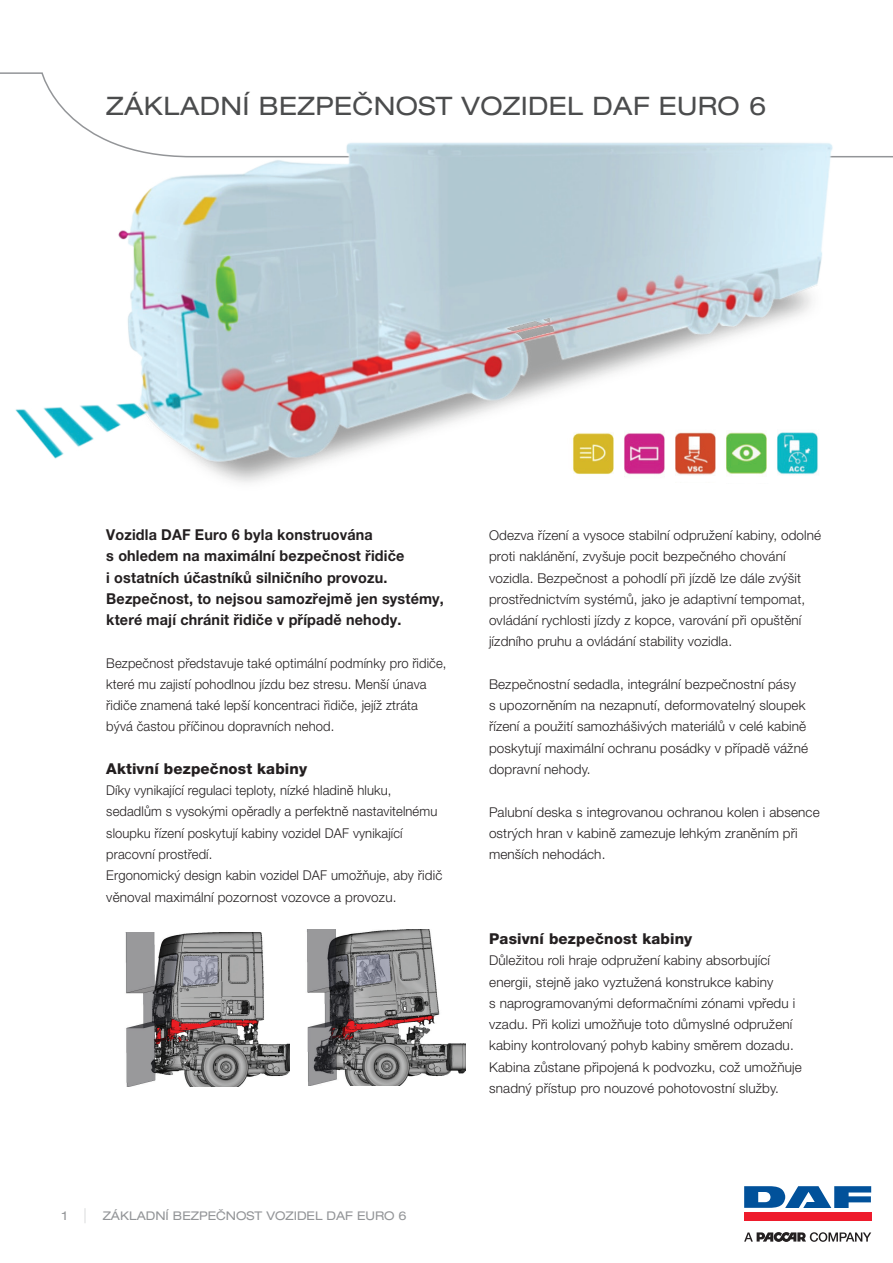
<style>
.page{position:relative;width:893px;height:1263px;background:#fff}
.page>*{position:absolute;margin:0;border:0;box-sizing:border-box;transform-origin:0 0}
.t1{font:expanded 25.5px "Helvetica Neue LT Pro";letter-spacing:.015em;color:#4b4c4d}
.t2{font:700 15px/21.3px "Helvetica Neue LT Pro";letter-spacing:.01em;color:#231f20;scale:.96 1}
.t3{font:800 15px "Helvetica Neue LT Pro";letter-spacing:.01em;color:#231f20}
.t4{font:300 13.5px/21.3px "Helvetica Neue LT Pro";letter-spacing:.01em;color:#231f20}
.t5{font:300 13.5px/21.3px "Helvetica Neue LT Pro";letter-spacing:.01em;color:#231f20;scale:.96 1}
.t6{font:expanded 12px "Helvetica Neue LT Pro";color:#939598}
.s1{font-weight:200;font-stretch:normal;font-size:15px}
</style>
<div class="page">
<svg style="left:744px;top:1232px;width:127px;height:10px"></svg>
<div style="left:744px;top:1213px;width:127px;height:8px;background:#ee1b2c"></div>
<svg style="left:744px;top:1186px;width:127px;height:22px"></svg>
<img style="left:307px;top:930px;width:159px;height:156px">
<img style="left:125px;top:932px;width:164px;height:154px">
<img style="left:15px;top:110px;width:835px;height:373px">
<h1 class="t1" style="left:106px;top:91px;width:661px">ZÁKLADNÍ BEZPEČNOST VOZIDEL DAF EURO 6</h1>
<p class="t2" style="left:106px;top:524px;width:353px">Vozidla DAF Euro 6 byla konstruována<br>s ohledem na maximální bezpečnost řidiče<br>i ostatních účastníků silničního provozu.<br>Bezpečnost, to nejsou samozřejmě jen systémy, které mají chránit řidiče v případě nehody.</p>
<p class="t5" style="left:106px;top:652px;width:356px">Bezpečnost představuje také optimální podmínky pro řidiče, které mu zajistí pohodlnou jízdu bez stresu. Menší únava řidiče znamená také lepší koncentraci řidiče, jejíž ztráta bývá častou příčinou dopravních nehod.</p>
<p class="t3" style="left:106px;top:760px;width:202px">Aktivní bezpečnost kabiny</p>
<p class="t5" style="left:106px;top:779px;width:352px">Díky vynikající regulaci teploty, nízké hladině hluku, sedadlům s vysokými opěradly a perfektně nastavitelnému sloupku řízení poskytují kabiny vozidel DAF vynikající pracovní prostředí.<br>Ergonomický design kabin vozidel DAF umožňuje, aby řidič věnoval maximální pozornost vozovce a provozu.</p>
<p class="t4" style="left:489px;top:524px;width:334px">Odezva řízení a vysoce stabilní odpružení kabiny, odolné proti naklánění, zvyšuje pocit bezpečného chování vozidla. Bezpečnost a pohodlí při jízdě lze dále zvýšit prostřednictvím systémů, jako je adaptivní tempomat, ovládání rychlosti jízdy z kopce, varování při opuštění jízdního pruhu a ovládání stability vozidla.</p>
<p class="t4" style="left:489px;top:673px;width:321px">Bezpečnostní sedadla, integrální bezpečnostní pásy<br>s upozorněním na nezapnutí, deformovatelný sloupek řízení a použití samozhášivých materiálů v celé kabině poskytují maximální ochranu posádky v případě vážné dopravní nehody.</p>
<p class="t4" style="left:489px;top:801px;width:332px">Palubní deska s integrovanou ochranou kolen i absence ostrých hran v kabině zamezuje lehkým zraněním při menších nehodách.</p>
<p class="t3" style="left:489px;top:930px;width:205px">Pasivní bezpečnost kabiny</p>
<p class="t4" style="left:489px;top:949px;width:314px">Důležitou roli hraje odpružení kabiny absorbující energii, stejně jako vyztužená konstrukce kabiny<br>s naprogramovanými deformačními zónami vpředu i vzadu. Při kolizi umožňuje toto důmyslné odpružení kabiny kontrolovaný pohyb kabiny směrem dozadu.<br>Kabina zůstane připojená k podvozku, což umožňuje snadný přístup pro nouzové pohotovostní služby.</p>
<p class="t6" style="left:62px;top:1209px;width:26px">1 <span class="s1">|</span></p>
<p class="t6" style="left:103px;top:1209px;width:305px">ZÁKLADNÍ BEZPEČNOST VOZIDEL DAF EURO 6</p>
</div>
